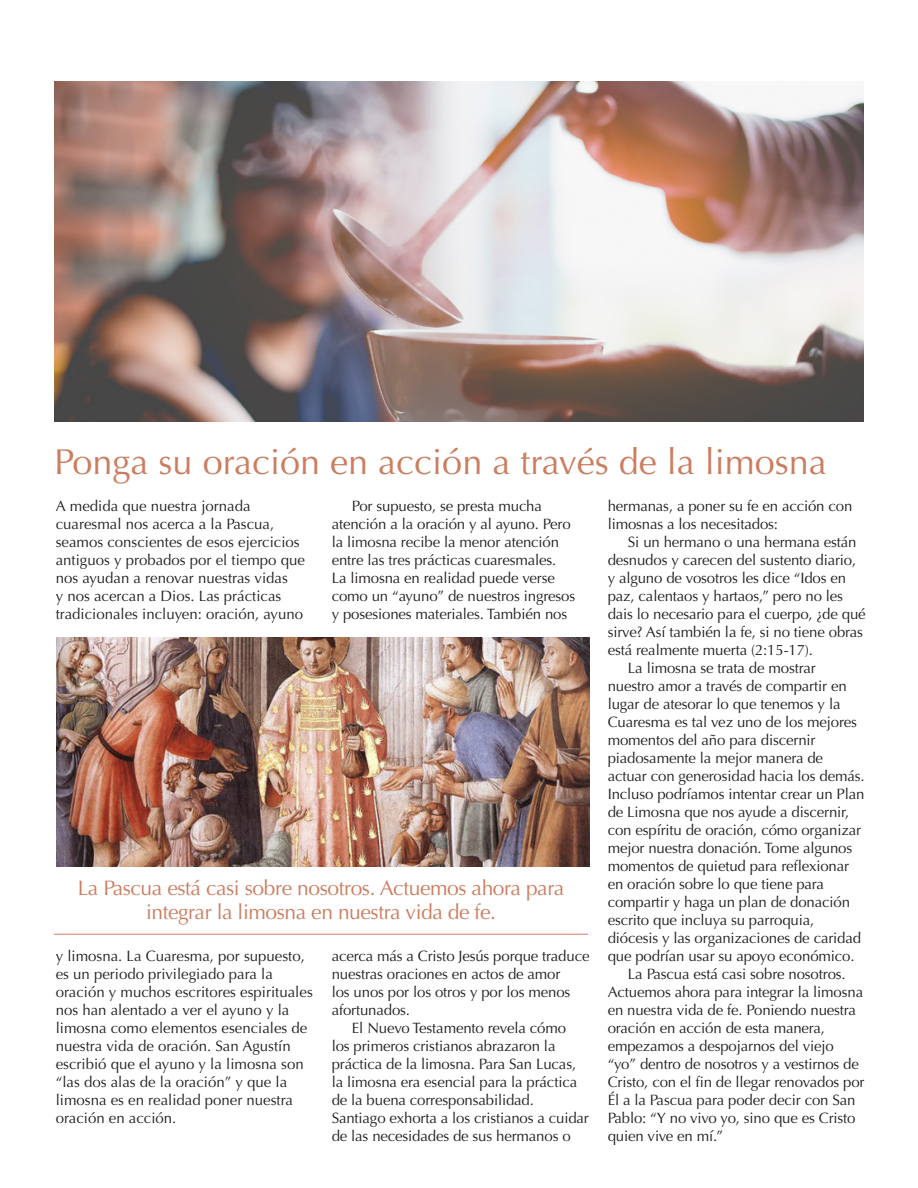
<style>
.page{position:relative;width:918px;height:1188px;background:#fff}
.page>*{position:absolute;margin:0;border:0;box-sizing:border-box;transform-origin:0 0}
.t1{font:36px "Optima";color:#cc7d5f}
.No_Spacing{font:21px/24px "Optima";letter-spacing:-.02em;color:#cc7d5f;text-align:center}
.t2{font:15px/18px "Optima";letter-spacing:-.01em;color:#231f20}
</style>
<div class="page">
<img style="left:54px;top:81px;width:810px;height:340px">
<img style="left:56px;top:637px;width:534px;height:230px">
<hr style="left:54px;top:934px;width:534px;height:1px;background:#cc7d5f">
<p class="t1" style="left:54px;top:441px;width:774px">Ponga su oración en acción a través de la limosna</p>
<p class="t2" style="left:332px;top:497px;width:245px;text-indent:20px">Por supuesto, se presta mucha atención a la oración y al ayuno. Pero la limosna recibe la menor atención entre las tres prácticas cuaresmales.<br>La limosna en realidad puede verse como un “ayuno” de nuestros ingresos y posesiones materiales. También nos</p>
<p class="t2" style="left:608px;top:497px;width:246px">hermanas, a poner su fe en acción con limosnas a los necesitados:</p>
<p class="t2" style="left:608px;top:533px;width:259px;text-indent:20px">Si un hermano o una hermana están desnudos y carecen del sustento diario, y alguno de vosotros les dice “Idos en paz, calentaos y hartaos,” pero no les dais lo necesario para el cuerpo, ¿de qué sirve? Así también la fe, si no tiene obras está realmente muerta (2:15-17).</p>
<p class="t2" style="left:608px;top:659px;width:258px;text-indent:20px">La limosna se trata de mostrar nuestro amor a través de compartir en lugar de atesorar lo que tenemos y la Cuaresma es tal vez uno de los mejores momentos del año para discernir piadosamente la mejor manera de actuar con generosidad hacia los demás.<br>Incluso podríamos intentar crear un Plan de Limosna que nos ayude a discernir, con espíritu de oración, cómo organizar mejor nuestra donación. Tome algunos momentos de quietud para reflexionar en oración sobre lo que tiene para compartir y haga un plan de donación escrito que incluya su parroquia, diócesis y las organizaciones de caridad que podrían usar su apoyo económico.</p>
<p class="t2" style="left:608px;top:965px;width:258px;text-indent:20px">La Pascua está casi sobre nosotros.<br>Actuemos ahora para integrar la limosna en nuestra vida de fe. Poniendo nuestra oración en acción de esta manera, empezamos a despojarnos del viejo “yo” dentro de nosotros y a vestirnos de Cristo, con el fin de llegar renovados por Él a la Pascua para poder decir con San Pablo: “Y no vivo yo, sino que es Cristo quien vive en mí.”</p>
<p class="t2" style="left:56px;top:497px;width:251px">A medida que nuestra jornada cuaresmal nos acerca a la Pascua, seamos conscientes de esos ejercicios antiguos y probados por el tiempo que nos ayudan a renovar nuestras vidas<br>y nos acercan a Dios. Las prácticas tradicionales incluyen: oración, ayuno</p>
<p class="No_Spacing" style="left:78px;top:876px;width:488px">La Pascua está casi sobre nosotros. Actuemos ahora para integrar la limosna en nuestra vida de fe.</p>
<p class="t2" style="left:56px;top:947px;width:259px">y limosna. La Cuaresma, por supuesto, es un periodo privilegiado para la oración y muchos escritores espirituales nos han alentado a ver el ayuno y la limosna como elementos esenciales de nuestra vida de oración. San Agustín escribió que el ayuno y la limosna son “las dos alas de la oración” y que la limosna es en realidad poner nuestra oración en acción.</p>
<p class="t2" style="left:332px;top:947px;width:259px">acerca más a Cristo Jesús porque traduce nuestras oraciones en actos de amor<br>los unos por los otros y por los menos afortunados.</p>
<p class="t2" style="left:332px;top:1019px;width:259px;text-indent:20px">El Nuevo Testamento revela cómo<br>los primeros cristianos abrazaron la práctica de la limosna. Para San Lucas, la limosna era esencial para la práctica de la buena corresponsabilidad.<br>Santiago exhorta a los cristianos a cuidar de las necesidades de sus hermanos o</p>
</div>
